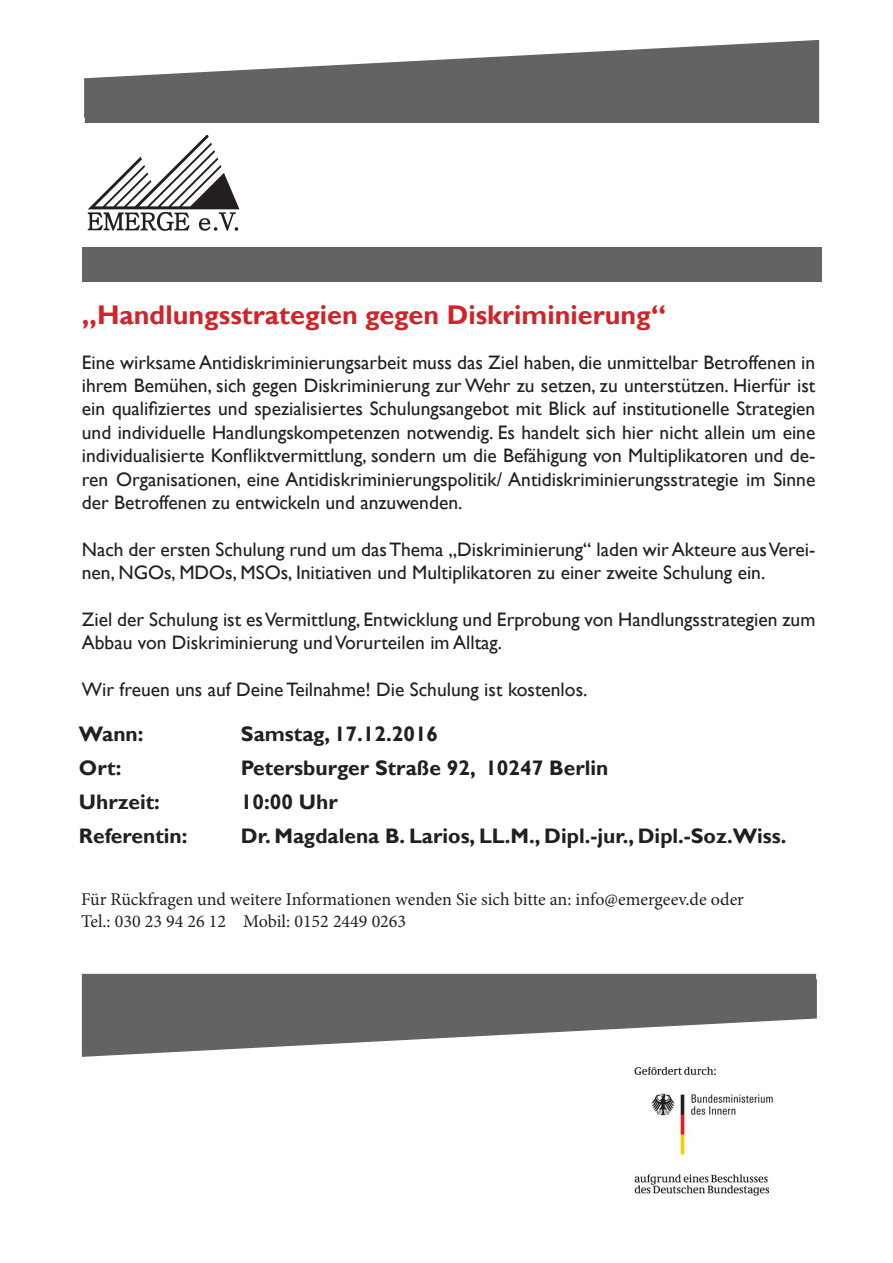
<style>
.page{position:relative;width:893px;height:1263px;background:#fff}
.page>*{position:absolute;margin:0;border:0;box-sizing:border-box;transform-origin:0 0}
.t1{font:700 27px "Gill Sans";color:#d1232a}
.t2{font:700 21px "Gill Sans";color:#231f20}
.t3{font:19.5px/23.4px "Gill Sans";color:#231f20}
.t4{font:18px "Minion Pro";color:#231f20}
</style>
<div class="page">
<svg style="left:88px;top:136px;width:151px;height:95px"></svg>
<div style="left:82px;top:247px;width:739px;height:34px;background:#636366"></div>
<svg style="left:84px;top:40px;width:736px;height:83px;fill:#636366"></svg>
<svg style="left:81px;top:973px;width:736px;height:84px;fill:#636366"></svg>
<img style="left:607px;top:1047px;width:193px;height:149px">
<p class="t1" style="left:82px;top:299px;width:586px">„Handlungsstrategien gegen Diskriminierung“</p>
<p class="t3" style="left:82px;top:351px;width:735px;text-align:justify">Eine wirksame Antidiskriminierungsarbeit muss das Ziel haben, die unmittelbar Betroffenen in ihrem Bemühen, sich gegen Diskriminierung zur Wehr zu setzen, zu unterstützen. Hierfür ist ein qualifiziertes und spezialisiertes Schulungsangebot mit Blick auf institutionelle Strategien und individuelle Handlungskompetenzen notwendig. Es handelt sich hier nicht allein um eine individualisierte Konfliktvermittlung, sondern um die Befähigung von Multiplikatoren und de&shy;ren Organisationen, eine Antidiskriminierungspolitik/ Antidiskriminierungsstrategie im Sinne der Betroffenen zu entwickeln und anzuwenden.</p>
<p class="t3" style="left:82px;top:538px;width:735px">Nach der ersten Schulung rund um das Thema „Diskriminierung“ laden wir Akteure aus Verei&shy;nen, NGOs, MDOs, MSOs, Initiativen und Multiplikatoren zu einer zweite Schulung ein.</p>
<p class="t3" style="left:82px;top:608px;width:735px">Ziel der Schulung ist es Vermittlung, Entwicklung und Erprobung von Handlungsstrategien zum<br>Abbau von Diskriminierung und Vorurteilen im Alltag.</p>
<p class="t3" style="left:82px;top:678px;width:507px">Wir freuen uns auf Deine Teilnahme! Die Schulung ist kostenlos.</p>
<p class="t2" style="left:79px;top:721px;width:66px">Wann:</p>
<p class="t2" style="left:241px;top:721px;width:199px">Samstag, 17.12.2016</p>
<p class="t2" style="left:79px;top:755px;width:44px">Ort:</p>
<p class="t2" style="left:241px;top:755px;width:369px">Petersburger Straße 92, 10247 Berlin</p>
<p class="t2" style="left:79px;top:789px;width:82px">Uhrzeit:</p>
<p class="t2" style="left:241px;top:789px;width:98px">10:00 Uhr</p>
<p class="t2" style="left:79px;top:823px;width:110px">Referentin:</p>
<p class="t2" style="left:241px;top:823px;width:547px">Dr. Magdalena B. Larios, LL.M., Dipl.-jur., Dipl.-Soz.Wiss.</p>
<p class="t4" style="left:81px;top:887px;width:664px">Für Rückfragen und weitere Informationen wenden Sie sich bitte an: info@emergeev.de oder</p>
<p class="t4" style="left:81px;top:909px;width:327px">Tel.: 030 23 94 26 12 Mobil: 0152 2449 0263</p>
</div>
